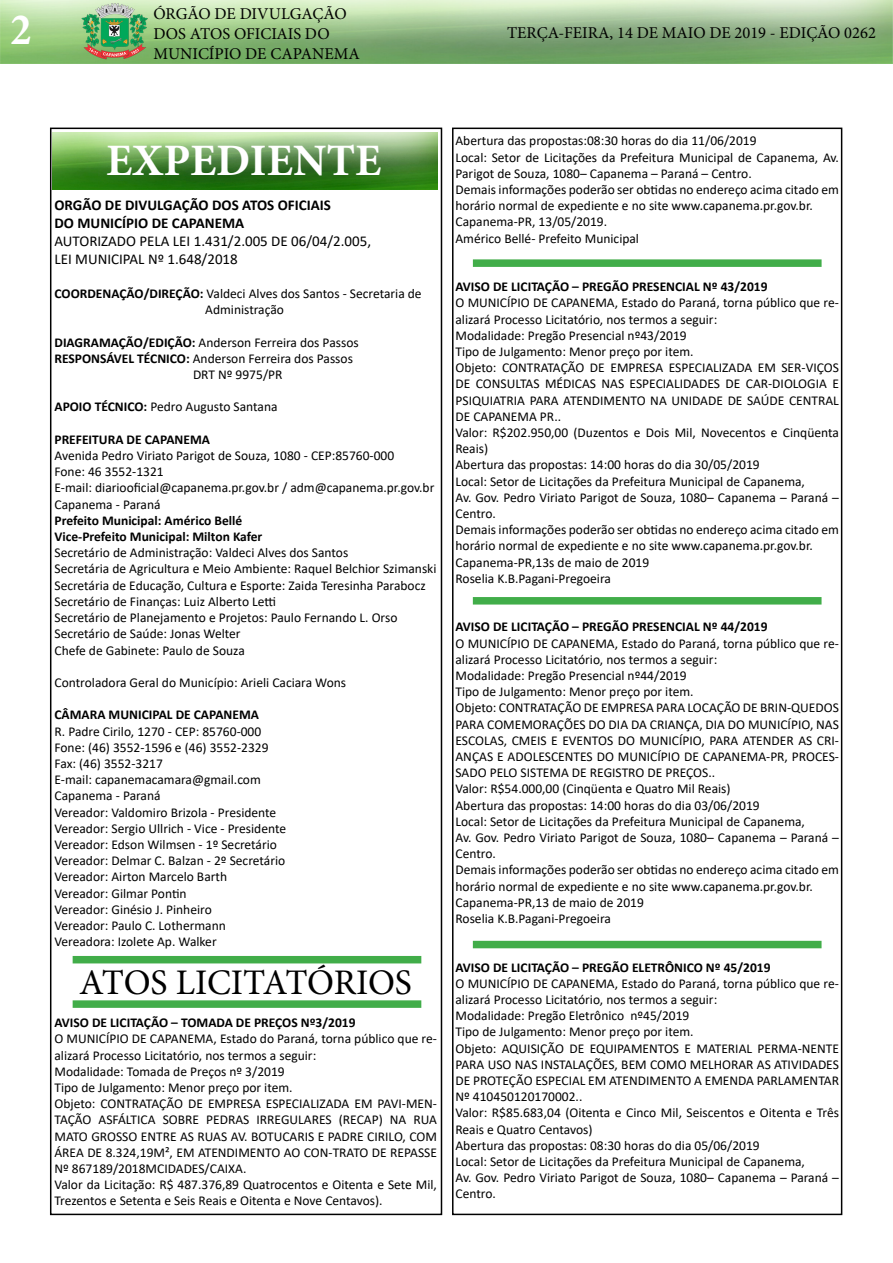
<style>
.page{position:relative;width:893px;height:1263px;background:#fff}
.page>*{position:absolute;margin:0;border:0;box-sizing:border-box;transform-origin:0 0}
.t1{font:700 45px "Minion Pro";color:#fff}
.t2{font:700 condensed 45px "Minion Pro";color:#fff}
.t3{font:36px "Minion Pro";letter-spacing:-.01em;color:#000}
.t4{font:16.5px/19.8px "Minion Pro";color:#000}
.t5{font:15px/18px "Calibri";color:#000}
.t6{font:700 15px/18px "Calibri";color:#000}
.t7{font:13.5px/16.2px "Calibri";color:#000}
.t8{font:700 13.5px/16.2px "Calibri";color:#000}
.s1{font-weight:700}
</style>
<div class="page">
<div style="left:50px;top:128px;width:392px;height:1087px;border:2px solid #000"></div>
<img style="left:0;top:0;width:893px;height:64px">
<div style="left:452px;top:128px;width:390px;height:1087px;border:2px solid #000"></div>
<img style="left:53px;top:132px;width:384px;height:58px">
<div style="left:73px;top:956px;width:348px;height:7px;background:#41ad49"></div>
<div style="left:73px;top:1000px;width:348px;height:8px;background:#41ad49"></div>
<div style="left:473px;top:941px;width:348px;height:7px;background:#41ad49"></div>
<div style="left:473px;top:259px;width:349px;height:8px;background:#41ad49"></div>
<div style="left:473px;top:597px;width:348px;height:7px;background:#41ad49"></div>
<h1 class="t2" style="left:11px;top:-1px;width:22px">2</h1>
<p class="t4" style="left:153px;top:4px;width:208px">ÓRGÃO DE DIVULGAÇÃO<br>DOS ATOS OFICIAIS DO<br>MUNICÍPIO DE CAPANEMA</p>
<p class="t4" style="left:507px;top:23px;width:370px">TERÇA-FEIRA, 14 DE MAIO DE 2019 - EDIÇÃO 0262</p>
<h1 class="t1" style="left:106px;top:129px;width:277px">EXPEDIENTE</h1>
<p class="t6" style="left:54px;top:196px;width:278px">ORGÃO DE DIVULGAÇÃO DOS ATOS OFICIAIS<br>DO MUNICÍPIO DE CAPANEMA</p>
<p class="t5" style="left:54px;top:231px;width:318px">AUTORIZADO PELA LEI 1.431/2.005 DE 06/04/2.005,<br>LEI MUNICIPAL Nº 1.648/2018</p>
<p class="t7" style="left:205px;top:285px;width:218px;text-indent:-151px"><span class="s1">COORDENAÇÃO/DIREÇÃO:</span> Valdeci Alves dos Santos - Secretaria de<br>Administração</p>
<p class="t7" style="left:54px;top:334px;width:306px"><span class="s1">DIAGRAMAÇÃO/EDIÇÃO:</span> Anderson Ferreira dos Passos</p>
<p class="t7" style="left:54px;top:350px;width:300px"><span class="s1">RESPONSÁVEL TÉCNICO:</span> Anderson Ferreira dos Passos</p>
<p class="t7" style="left:193px;top:366px;width:91px">DRT Nº 9975/PR</p>
<p class="t7" style="left:54px;top:398px;width:225px"><span class="s1">APOIO TÉCNICO:</span> Pedro Augusto Santana</p>
<p class="t8" style="left:54px;top:431px;width:157px">PREFEITURA DE CAPANEMA</p>
<p class="t7" style="left:54px;top:447px;width:381px">Avenida Pedro Viriato Parigot de Souza, 1080 - CEP:85760-000<br>Fone: 46 3552-1321<br>E-mail: diariooficial@capanema.pr.gov.br / adm@capanema.pr.gov.br Capanema - Paraná</p>
<p class="t8" style="left:54px;top:512px;width:209px">Prefeito Municipal: Américo Bellé<br>Vice-Prefeito Municipal: Milton Kafer</p>
<p class="t7" style="left:54px;top:544px;width:384px">Secretário de Administração: Valdeci Alves dos Santos<br>Secretária de Agricultura e Meio Ambiente: Raquel Belchior Szimanski Secretária de Educação, Cultura e Esporte: Zaida Teresinha Parabocz Secretário de Finanças: Luiz Alberto Letti<br>Secretário de Planejamento e Projetos: Paulo Fernando L. Orso Secretário de Saúde: Jonas Welter<br>Chefe de Gabinete: Paulo de Souza</p>
<p class="t7" style="left:54px;top:674px;width:293px">Controladora Geral do Município: Arieli Caciara Wons</p>
<p class="t8" style="left:54px;top:706px;width:206px">CÂMARA MUNICIPAL DE CAPANEMA</p>
<p class="t7" style="left:54px;top:722px;width:233px">R. Padre Cirilo, 1270 - CEP: 85760-000<br>Fone: (46) 3552-1596 e (46) 3552-2329<br>Fax: (46) 3552-3217<br>E-mail: capanemacamara@gmail.com Capanema - Paraná<br>Vereador: Valdomiro Brizola - Presidente Vereador: Sergio Ullrich - Vice - Presidente Vereador: Edson Wilmsen - 1º Secretário Vereador: Delmar C. Balzan - 2º Secretário Vereador: Airton Marcelo Barth<br>Vereador: Gilmar Pontin<br>Vereador: Ginésio J. Pinheiro<br>Vereador: Paulo C. Lothermann Vereadora: Izolete Ap. Walker</p>
<h2 class="t3" style="left:79px;top:958px;width:334px">ATOS LICITATÓRIOS</h2>
<p class="t8" style="left:54px;top:1014px;width:303px">AVISO DE LICITAÇÃO – TOMADA DE PREÇOS Nº3/2019</p>
<p class="t7" style="left:54px;top:1030px;width:384px">O MUNICÍPIO DE CAPANEMA, Estado do Paraná, torna público que re&shy;alizará Processo Licitatório, nos termos a seguir:<br>Modalidade: Tomada de Preços nº 3/2019<br>Tipo de Julgamento: Menor preço por item.<br>Objeto: CONTRATAÇÃO DE EMPRESA ESPECIALIZADA EM PAVI-MEN-TAÇÃO ASFÁLTICA SOBRE PEDRAS IRREGULARES (RECAP) NA RUA MATO GROSSO ENTRE AS RUAS AV. BOTUCARIS E PADRE CIRILO, COM ÁREA DE 8.324,19M², EM ATENDIMENTO AO CON-TRATO DE REPASSE Nº 867189/2018MCIDADES/CAIXA.<br>Valor da Licitação: R$ 487.376,89 Quatrocentos e Oitenta e Sete Mil, Trezentos e Setenta e Seis Reais e Oitenta e Nove Centavos).</p>
<p class="t7" style="left:455px;top:132px;width:385px">Abertura das propostas:08:30 horas do dia 11/06/2019<br>Local: Setor de Licitações da Prefeitura Municipal de Capanema, Av.<br>Parigot de Souza, 1080– Capanema – Paraná – Centro.<br>Demais informações poderão ser obtidas no endereço acima citado em horário normal de expediente e no site www.capanema.pr.gov.br.<br>Capanema-PR, 13/05/2019.<br>Américo Bellé- Prefeito Municipal</p>
<p class="t8" style="left:455px;top:278px;width:314px">AVISO DE LICITAÇÃO – PREGÃO PRESENCIAL Nº 43/2019</p>
<p class="t7" style="left:455px;top:294px;width:385px">O MUNICÍPIO DE CAPANEMA, Estado do Paraná, torna público que re&shy;alizará Processo Licitatório, nos termos a seguir:<br>Modalidade: Pregão Presencial nº43/2019<br>Tipo de Julgamento: Menor preço por item.<br>Objeto: CONTRATAÇÃO DE EMPRESA ESPECIALIZADA EM SER-VIÇOS DE CONSULTAS MÉDICAS NAS ESPECIALIDADES DE CAR-DIOLOGIA E PSIQUIATRIA PARA ATENDIMENTO NA UNIDADE DE SAÚDE CENTRAL DE CAPANEMA PR..<br>Valor: R$202.950,00 (Duzentos e Dois Mil, Novecentos e Cinqüenta Reais)<br>Abertura das propostas: 14:00 horas do dia 30/05/2019<br>Local: Setor de Licitações da Prefeitura Municipal de Capanema,<br>Av. Gov. Pedro Viriato Parigot de Souza, 1080– Capanema – Paraná – Centro.<br>Demais informações poderão ser obtidas no endereço acima citado em horário normal de expediente e no site www.capanema.pr.gov.br.<br>Capanema-PR,13s de maio de 2019<br>Roselia K.B.Pagani-Pregoeira</p>
<p class="t8" style="left:455px;top:619px;width:314px">AVISO DE LICITAÇÃO – PREGÃO PRESENCIAL Nº 44/2019</p>
<p class="t7" style="left:455px;top:635px;width:385px">O MUNICÍPIO DE CAPANEMA, Estado do Paraná, torna público que re&shy;alizará Processo Licitatório, nos termos a seguir:<br>Modalidade: Pregão Presencial nº44/2019<br>Tipo de Julgamento: Menor preço por item.<br>Objeto: CONTRATAÇÃO DE EMPRESA PARA LOCAÇÃO DE BRIN-QUEDOS PARA COMEMORAÇÕES DO DIA DA CRIANÇA, DIA DO MUNICÍPIO, NAS ESCOLAS, CMEIS E EVENTOS DO MUNICÍPIO, PARA ATENDER AS CRI-ANÇAS E ADOLESCENTES DO MUNICÍPIO DE CAPANEMA-PR, PROCES-SADO PELO SISTEMA DE REGISTRO DE PREÇOS..<br>Valor: R$54.000,00 (Cinqüenta e Quatro Mil Reais)<br>Abertura das propostas: 14:00 horas do dia 03/06/2019<br>Local: Setor de Licitações da Prefeitura Municipal de Capanema,<br>Av. Gov. Pedro Viriato Parigot de Souza, 1080– Capanema – Paraná – Centro.<br>Demais informações poderão ser obtidas no endereço acima citado em horário normal de expediente e no site www.capanema.pr.gov.br.<br>Capanema-PR,13 de maio de 2019<br>Roselia K.B.Pagani-Pregoeira</p>
<p class="t8" style="left:455px;top:959px;width:317px">AVISO DE LICITAÇÃO – PREGÃO ELETRÔNICO Nº 45/2019</p>
<p class="t7" style="left:455px;top:975px;width:385px">O MUNICÍPIO DE CAPANEMA, Estado do Paraná, torna público que re&shy;alizará Processo Licitatório, nos termos a seguir:<br>Modalidade: Pregão Eletrônico nº45/2019<br>Tipo de Julgamento: Menor preço por item.<br>Objeto: AQUISIÇÃO DE EQUIPAMENTOS E MATERIAL PERMA-NENTE PARA USO NAS INSTALAÇÕES, BEM COMO MELHORAR AS ATIVIDADES DE PROTEÇÃO ESPECIAL EM ATENDIMENTO A EMENDA PARLAMENTAR Nº 410450120170002..<br>Valor: R$85.683,04 (Oitenta e Cinco Mil, Seiscentos e Oitenta e Três Reais e Quatro Centavos)<br>Abertura das propostas: 08:30 horas do dia 05/06/2019<br>Local: Setor de Licitações da Prefeitura Municipal de Capanema,<br>Av. Gov. Pedro Viriato Parigot de Souza, 1080– Capanema – Paraná – Centro.</p>
</div>
